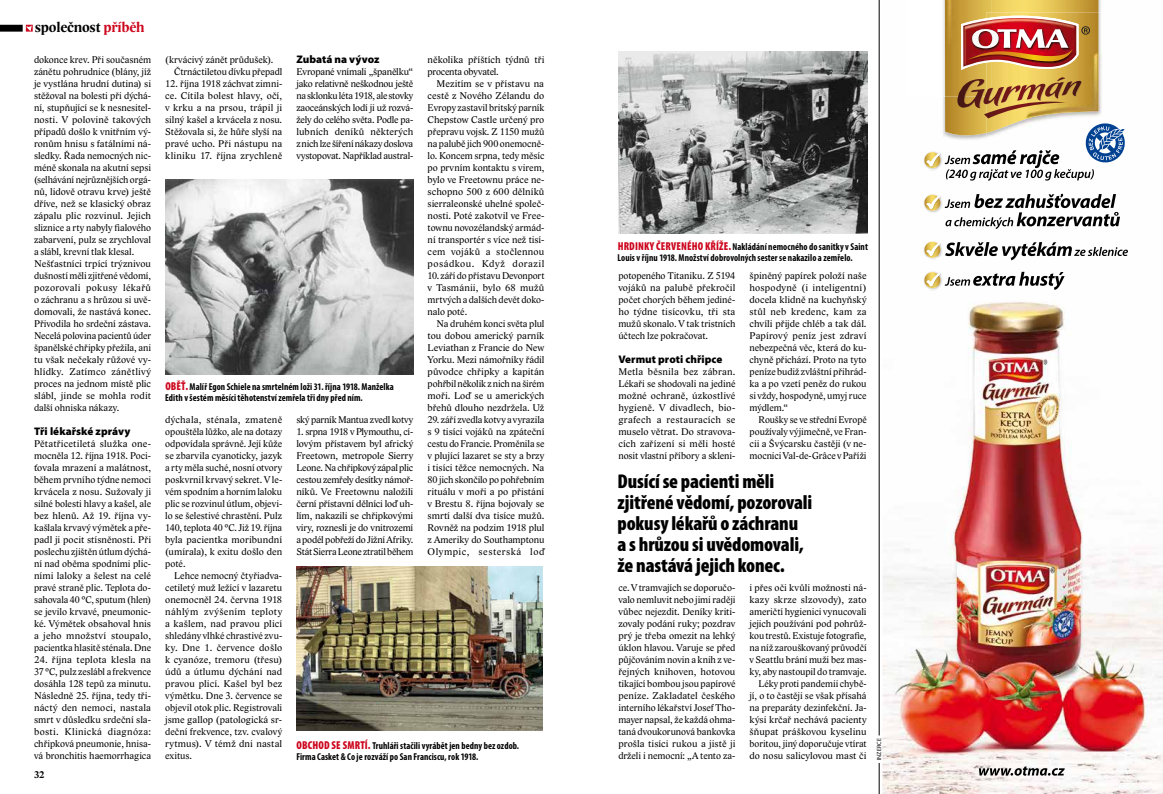
<style>
.page{position:relative;width:1163px;height:794px;background:#fff}
.page>*{position:absolute;margin:0;border:0;box-sizing:border-box;transform-origin:0 0}
.t1{font:900 condensed 20px/21px "Myriad Pro";letter-spacing:-.01em;color:#000}
.t2{font:700 15px "Lido STF";letter-spacing:-.01em;color:#000}
.t3{font:900 11px "Myriad Pro";color:#000}
.t4{font:10px/12px "Lido STF";letter-spacing:.005em;color:#000;text-align:justify}
.t5{font:700 condensed 10px/11.4px "Myriad Pro";letter-spacing:.005em;color:#000;scale:.95 1}
.t6{font:10px "Lido STF";letter-spacing:-.02em;color:#000}
.t7{font:700 10px "Lido STF";color:#000}
.t8{font:6px "Myriad Pro";letter-spacing:.02em;color:#000}
.s1{color:#cd071e}
.s2{font-weight:900;font-size:11.5px;color:#cd071e}
</style>
<div class="page">
<div style="left:0;top:25px;width:23px;height:7px;background:#000"></div>
<svg style="left:26px;top:25px;width:7px;height:7px"></svg>
<img style="left:882px;top:193px;width:280px;height:601px">
<svg style="left:978px;top:766px;width:86px;height:9px"></svg>
<img style="left:922px;top:193px;width:21px;height:20px">
<svg style="left:924px;top:194px;width:195px;height:35px"></svg>
<img style="left:922px;top:240px;width:21px;height:20px">
<img style="left:924px;top:241px;width:18px;height:1px">
<svg style="left:924px;top:242px;width:203px;height:18px"></svg>
<img style="left:922px;top:270px;width:21px;height:21px">
<img style="left:924px;top:271px;width:18px;height:1px">
<svg style="left:924px;top:272px;width:140px;height:18px"></svg>
<img style="left:924px;top:0;width:201px;height:181px">
<hr style="left:878px;top:0;width:1px;height:735px;background:#000">
<hr style="left:878px;top:763px;width:1px;height:31px;background:#000">
<img style="left:165px;top:179px;width:248px;height:195px">
<img style="left:618px;top:51px;width:249px;height:182px">
<img style="left:296px;top:567px;width:246px;height:163px">
<h2 class="t2" style="left:35px;top:18px;width:111px">společnost <span class="s1">příběh</span></h2>
<p class="t4" style="left:34px;top:54px;width:118px;text-align:left">dokonce krev. Při současném zánětu pohrudnice (blány, jíž je vystlána hrudní dutina) si stěžoval na bolesti při dýchá&shy;ní, stupňující se k nesnesitel&shy;nosti. V polovině takových případů došlo k vnitřním vý&shy;ronům hnisu s fatálními ná&shy;sledky. Řada nemocných nic&shy;méně skonala na akutní sepsi (selhávání nejrůznějších orgá&shy;nů, lidově otravu krve) ještě dříve, než se klasický obraz zápalu plic rozvinul. Jejich sliznice a rty nabyly fialového zabarvení, pulz se zrychloval a slábl, krevní tlak klesal.<br>Nešťastníci trpící trýznivou dušností měli zjitřené vědomí, pozorovali pokusy lékařů o záchranu a s hrůzou si uvě&shy;domovali, že nastává konec.<br>Přivodila ho srdeční zástava.<br>Necelá polovina pacientů úder španělské chřipky přežila, ani tu však nečekaly růžové vy&shy;hlídky. Zatímco zánětlivý proces na jednom místě plic slábl, jinde se mohla rodit další ohniska nákazy.</p>
<p class="t3" style="left:34px;top:424px;width:98px">Tři lékařské zprávy</p>
<p class="t4" style="left:34px;top:438px;width:118px">Pětatřicetiletá služka one&shy;mocněla 12. října 1918. Poci&shy;ťovala mrazení a malátnost, během prvního týdne nemoci krvácela z nosu. Sužovaly ji silné bolesti hlavy a kašel, ale bez hlenů. Až 19. října vy&shy;kašlala krvavý výmětek a pře&shy;padl ji pocit stísněnosti. Při poslechu zjištěn útlum dýchá&shy;ní nad oběma spodními plic&shy;ními laloky a šelest na celé pravé straně plic. Teplota do&shy;sahovala 40 °C, sputum (hlen) se jevilo krvavé, pneumonic&shy;ké. Výmětek obsahoval hnis a jeho množství stoupalo, pacientka hlasitě sténala. Dne</p>
<p class="t4" style="left:34px;top:654px;width:118px">24. října teplota klesla na 37 °C, pulz zeslábl a frekvence dosáhla 128 tepů za minutu.<br>Následně 25. října, tedy tři&shy;náctý den nemoci, nastala smrt v důsledku srdeční sla&shy;bosti. Klinická diagnóza: chřipková pneumonie, hnisa&shy;vá bronchitis haemorrhagica</p>
<p class="t7" style="left:34px;top:769px;width:12px">32</p>
<p class="t3" style="left:296px;top:52px;width:85px">Zubatá na vývoz</p>
<p class="t4" style="left:296px;top:66px;width:118px">Evropané vnímali „španělku“ jako relativně neškodnou ještě na sklonku léta 1918, ale stovky zaoceánských lodí ji už rozvá&shy;žely do celého světa. Podle pa&shy;lubních deníků některých z nich lze šíření nákazy doslova vystopovat. Například austral-</p>
<p class="t4" style="left:174px;top:54px;width:110px;text-indent:-9px">(krvácivý zánět průdušek).<br>Čtrnáctiletou dívku přepadl</p>
<p class="t4" style="left:165px;top:78px;width:118px">12. října 1918 záchvat zimni&shy;ce. Cítila bolest hlavy, očí, v krku a na prsou, trápil ji silný kašel a krvácela z nosu.<br>Stěžovala si, že hůře slyší na pravé ucho. Při nástupu na kliniku 17. října zrychleně</p>
<p class="t4" style="left:427px;top:54px;width:118px">několika příštích týdnů tři procenta obyvatel.</p>
<p class="t4" style="left:427px;top:78px;width:118px;text-indent:9px">Mezitím se v přístavu na cestě z Nového Zélandu do Evropy zastavil britský parník Chepstow Castle určený pro přepravu vojsk. Z 1150 mužů na palubě jich 900 onemocně&shy;lo. Koncem srpna, tedy měsíc po prvním kontaktu s virem, bylo ve Freetownu práce ne&shy;schopno 500 z 600 dělníků sierraleonské uhelné společ&shy;nosti. Poté zakotvil ve Free&shy;townu novozélandský armád&shy;ní transportér s více než tisí&shy;cem vojáků a stočlennou posádkou. Když dorazil</p>
<p class="t4" style="left:427px;top:270px;width:118px">10. září do přístavu Devonport v Tasmánii, bylo 68 mužů mrtvých a dalších devět doko&shy;nalo poté.</p>
<p class="t4" style="left:427px;top:318px;width:118px;text-indent:9px">Na druhém konci světa plul tou dobou americký parník Leviathan z Francie do New Yorku. Mezi námořníky řádil původce chřipky a kapitán pohřbil několik z nich na širém moři. Loď se u amerických břehů dlouho nezdržela. Už</p>
<p class="t4" style="left:427px;top:414px;width:118px">29. září zvedla kotvy a vyrazila s 9 tisíci vojáků na zpáteční cestu do Francie. Proměnila se v plující lazaret se sty a brzy i tisíci těžce nemocných. Na 80 jich skončilo po pohřebním rituálu v moři a po přistání v Brestu 8. října bojovaly se smrtí další dva tisíce mužů.<br>Rovněž na podzim 1918 plul z Ameriky do Southamptonu Olympic, sesterská loď</p>
<p class="t5" style="left:165px;top:380px;width:242px"><span class="s2">OBĚŤ.</span> Malíř Egon Schiele na smrtelném loži 31. října 1918. Manželka<br>Edith v šestém měsíci těhotenství zemřela tři dny před ním.</p>
<p class="t4" style="left:165px;top:414px;width:118px">dýchala, sténala, zmateně opouštěla lůžko, ale na dotazy odpovídala správně. Její kůže se zbarvila cyanoticky, jazyk a rty měla suché, nosní otvory poskvrnil krvavý sekret. V le&shy;vém spodním a horním laloku plic se rozvinul útlum, objevi&shy;lo se šelestivé chrastění. Pulz 140, teplota 40 °C. Již 19. října byla pacientka moribundní (umírala), k exitu došlo den poté.</p>
<p class="t4" style="left:165px;top:570px;width:118px;text-indent:9px">Lehce nemocný čtyřiadva&shy;cetiletý muž ležící v lazaretu onemocněl 24. června 1918 náhlým zvýšením teploty a kašlem, nad pravou plicí shledány vlhké chrastivé zvu&shy;ky. Dne 1. července došlo k cyanóze, tremoru (třesu) údů a útlumu dýchání nad pravou plicí. Kašel byl bez výmětku. Dne 3. července se objevil otok plic. Registrovali jsme gallop (patologická sr&shy;deční frekvence, tzv. cvalový rytmus). V témž dni nastal exitus.</p>
<p class="t6" style="left:296px;top:414px;width:118px">ský parník Mantua zvedl kotvy</p>
<p class="t4" style="left:296px;top:426px;width:118px">1. srpna 1918 v Plymouthu, cí&shy;lovým přístavem byl africký Freetown, metropole Sierry Leone. Na chřipkový zápal plic cestou zemřely desítky námoř&shy;níků. Ve Freetownu naložili černí přístavní dělníci loď uh&shy;lím, nakazili se chřipkovými viry, roznesli je do vnitrozemí a podél pobřeží do Jižní Afriky.<br>Stát Sierra Leone ztratil během</p>
<p class="t5" style="left:296px;top:739px;width:236px"><span class="s2">OBCHOD SE SMRTÍ.</span> Truhláři stačili vyrábět jen bedny bez ozdob.<br>Firma Casket &amp; Co je rozváží po San Franciscu, rok 1918.</p>
<p class="t5" style="left:617px;top:240px;width:265px"><span class="s2">HRDINKY ČERVENÉHO KŘÍŽE.</span> Nakládání nemocného do sanitky v Saint<br>Louis v říjnu 1918. Množství dobrovolných sester se nakazilo a zemřelo.</p>
<p class="t4" style="left:618px;top:270px;width:118px">potopeného Titaniku. Z 5194 vojáků na palubě překročil počet chorých během jediné&shy;ho týdne tisícovku, tři sta mužů skonalo. V tak tristních účtech lze pokračovat.</p>
<p class="t3" style="left:618px;top:352px;width:106px">Vermut proti chřipce</p>
<p class="t4" style="left:618px;top:366px;width:118px">Metla běsnila bez zábran.<br>Lékaři se shodovali na jediné možné ochraně, úzkostlivé hygieně. V divadlech, bio&shy;grafech a restauracích se muselo větrat. Do stravova&shy;cích zařízení si měli hosté nosit vlastní příbory a skleni-</p>
<p class="t4" style="left:749px;top:270px;width:118px">špiněný papírek položí naše hospodyně (i inteligentní) docela klidně na kuchyňský stůl neb kredenc, kam za chvíli přijde chléb a tak dál.<br>Papírový peníz jest zdraví nebezpečná věc, která do ku&shy;chyně přichází. Proto na tyto peníze budiž zvláštní přihrád&shy;ka a po vzetí peněz do rukou si vždy, hospodyně, umyj ruce mýdlem.“</p>
<p class="t4" style="left:749px;top:414px;width:119px;text-indent:9px">Roušky se ve střední Evropě používaly výjimečně, ve Fran&shy;cii a Švýcarsku častěji (v ne&shy;mocnici Val-de-Grâce v Paříži</p>
<h1 class="t1" style="left:617px;top:470px;width:196px">Dusící se pacienti měli zjitřené vědomí, pozorovali pokusy lékařů o záchranu<br>a s hrůzou si uvědomovali, že nastává jejich konec.</h1>
<p class="t4" style="left:618px;top:582px;width:118px">ce. V tramvajích se doporučo&shy;valo nemluvit nebo jimi raději vůbec nejezdit. Deníky kriti&shy;zovaly podání ruky; pozdrav prý je třeba omezit na lehký úklon hlavou. Varuje se před půjčováním novin a knih z ve&shy;řejných knihoven, hotovou tikající bombou jsou papírové peníze. Zakladatel českého interního lékařství Josef Tho&shy;mayer napsal, že každá ohma&shy;taná dvoukorunová bankovka prošla tisíci rukou a jistě ji drželi i nemocní: „A tento za-</p>
<p class="t4" style="left:749px;top:582px;width:119px;text-align:right">i přes oči kvůli možnosti ná&shy;kazy skrze slzovody), zato američtí hygienici vynucovali jejich používání pod pohrůž&shy;kou trestů. Existuje fotografie, na níž zarouškovaný průvodčí v Seattlu brání muži bez mas&shy;ky, aby nastoupil do tramvaje.<br>Léky proti pandemii chybě&shy;jí, o to častěji se však přísahá na preparáty dezinfekční. Ja&shy;kýsi krčař nechává pacienty šňupat práškovou kyselinu boritou, jiný doporučuje vtírat do nosu salicylovou mast či</p>
<p class="t8" style="left:875px;top:760px;width:24px;rotate:-90deg">INZERCE</p>
</div>
